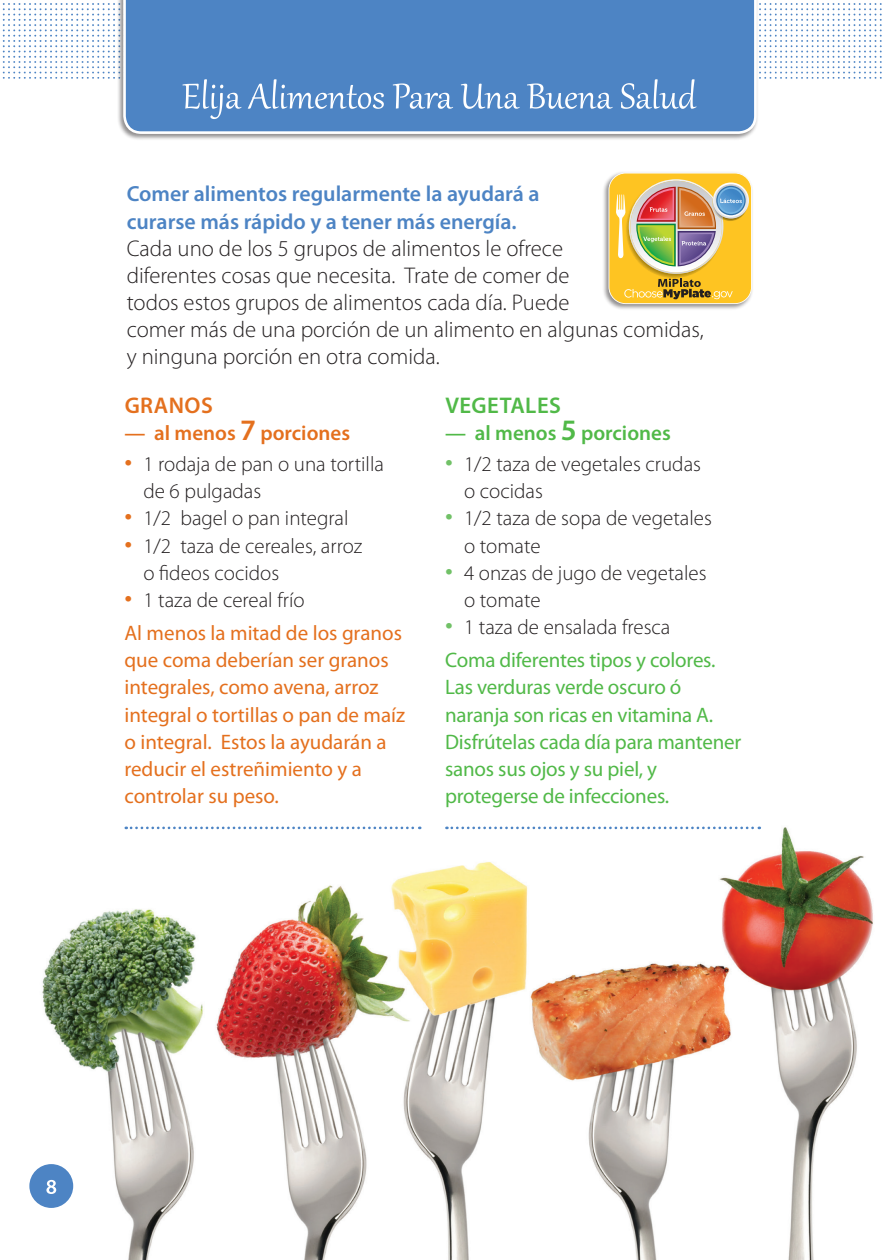
<style>
.page{position:relative;width:882px;height:1260px;background:#fff}
.page>*{position:absolute;margin:0;border:0;box-sizing:border-box;transform-origin:0 0}
.t1{font:300 22.75px/27.1px "Myriad Pro";color:#231f20}
.t2{font:600 22.75px "Myriad Pro";letter-spacing:.02em;color:#51b948}
.t3{font:600 22.75px "Myriad Pro";letter-spacing:.02em;color:#e4701e}
.t4{font:600 21.88px/27.3px "Myriad Pro";color:#4d84c4}
.t5{font:300 21px/27.1px "Myriad Pro";color:#231f20}
.t6{font:21px/27.1px "Myriad Pro";color:#e4701e}
.t7{font:21px/27.1px "Myriad Pro";letter-spacing:-.01em;color:#51b948}
.t8{font:600 21px "Myriad Pro";color:#e4701e}
.t9{font:600 21px "Myriad Pro";color:#51b948}
.s1{font-size:29.75px}
.s2{font-size:31.5px;color:#e4701e}
.s3{font-size:31.5px;color:#71c167}
</style>
<div class="page">
<img style="left:33px;top:826px;width:840px;height:434px">
<img style="left:2px;top:3px;width:880px;height:76px">
<svg style="left:126px;top:827px;width:294px;height:2px"></svg>
<svg style="left:446px;top:827px;width:314px;height:2px"></svg>
<div style="left:602px;top:171px;width:152px;height:140px;background:#231f20;opacity:.5"></div>
<img style="left:609px;top:173px;width:143px;height:131px">
<div style="left:29px;top:1164px;width:44px;height:44px;background:#4d84c4;border-radius:50%"></div>
<svg style="left:46px;top:1180px;width:10px;height:14px"></svg>
<div style="left:117px;top:0;width:642px;height:140px;background:#231f20;opacity:.5"></div>
<div style="left:122px;top:0;width:636px;height:135px;background:#4d84c4"></div>
<svg style="left:183px;top:79px;width:514px;height:40px;background:#6695cc"></svg>
<p class="t4" style="left:127px;top:180px;width:414px">Comer alimentos regularmente la ayudará a curarse más rápido y a tener más energía.</p>
<p class="t1" style="left:127px;top:234px;width:579px">Cada uno de los 5 grupos de alimentos le ofrece<br>diferentes cosas que necesita. Trate de comer de<br>todos estos grupos de alimentos cada día. Puede<br>comer más de una porción de un alimento en algunas comidas, y ninguna porción en otra comida.</p>
<p class="t3" style="left:125px;top:391px;width:90px">GRANOS</p>
<p class="t8" style="left:124px;top:420px;width:227px">— al menos <span class="s1">7</span> porciones</p>
<p class="t5" style="left:143px;top:450px;width:242px;text-indent:-19px"><span class="s2">•</span> 1 rodaja de pan o una tortilla de 6 pulgadas</p>
<p class="t5" style="left:124px;top:505px;width:226px"><span class="s2">•</span> 1/2 bagel o pan integral</p>
<p class="t5" style="left:143px;top:532px;width:220px;text-indent:-19px"><span class="s2">•</span> 1/2 taza de cereales, arroz o fideos cocidos</p>
<p class="t5" style="left:124px;top:586px;width:182px"><span class="s2">•</span> 1 taza de cereal frío</p>
<p class="t6" style="left:124px;top:619px;width:282px">Al menos la mitad de los granos que coma deberían ser granos integrales, como avena, arroz integral o tortillas o pan de maíz o integral. Estos la ayudarán a reducir el estreñimiento y a controlar su peso.</p>
<p class="t2" style="left:445px;top:391px;width:117px">VEGETALES</p>
<p class="t9" style="left:445px;top:420px;width:227px">— al menos <span class="s1">5</span> porciones</p>
<p class="t5" style="left:464px;top:450px;width:239px;text-indent:-19px"><span class="s3">•</span> 1/2 taza de vegetales crudas o cocidas</p>
<p class="t5" style="left:464px;top:505px;width:249px;text-indent:-19px"><span class="s3">•</span> 1/2 taza de sopa de vegetales o tomate</p>
<p class="t5" style="left:464px;top:559px;width:244px;text-indent:-19px"><span class="s3">•</span> 4 onzas de jugo de vegetales o tomate</p>
<p class="t5" style="left:445px;top:613px;width:227px"><span class="s3">•</span> 1 taza de ensalada fresca</p>
<p class="t7" style="left:445px;top:646px;width:298px">Coma diferentes tipos y colores.<br>Las verduras verde oscuro ó naranja son ricas en vitamina A.<br>Disfrútelas cada día para mantener sanos sus ojos y su piel, y protegerse de infecciones.</p>
</div>
